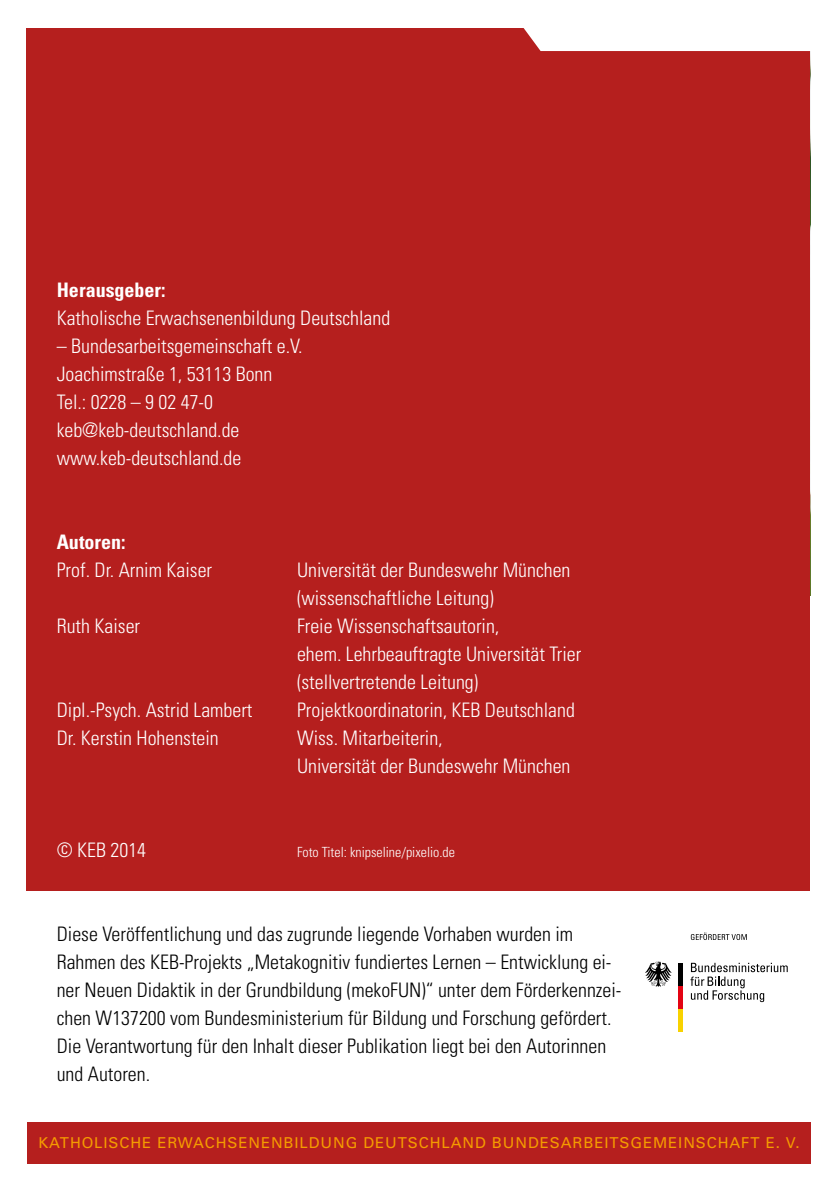
<style>
.page{position:relative;width:840px;height:1191px;background:#fff}
.page>*{position:absolute;margin:0;border:0;box-sizing:border-box;transform-origin:0 0}
.t1{font:300 condensed 20px/28px "Univers LT Std";color:#fff}
.t2{font:300 condensed 20px/28px "Univers LT Std";color:#000}
.t3{font:700 condensed 20px "Univers LT Std";color:#fff}
.t4{font:15px "Univers";letter-spacing:.06em;color:#f59c00}
.t5{font:300 condensed 14px "Univers LT Std";color:#fff}
</style>
<div class="page">
<div style="left:27px;top:1121px;width:782px;height:42px;background:#b51f1e"></div>
<div style="left:26px;top:28px;width:783px;height:862px;background:#b51f1e"></div>
<svg style="left:690px;top:962px;width:97px;height:40px"></svg>
<hr style="left:678px;top:1008px;width:4px;height:23px;background:#f8d200">
<hr style="left:678px;top:985px;width:4px;height:23px;background:#e30413">
<hr style="left:678px;top:963px;width:4px;height:23px;background:#000">
<svg style="left:645px;top:961px;width:26px;height:25px"></svg>
<svg style="left:690px;top:932px;width:56px;height:8px"></svg>
<div style="left:523px;top:28px;width:286px;height:23px;background:#fff"></div>
<p class="t3" style="left:57px;top:277px;width:110px">Herausgeber:</p>
<p class="t1" style="left:57px;top:304px;width:335px">Katholische Erwachsenenbildung Deutschland</p>
<p class="t1" style="left:57px;top:332px;width:247px">– Bundesarbeitsgemeinschaft e.V.<br>Joachimstraße 1, 53113 Bonn<br>Tel.: 0228 – 9 02 47-0 keb@keb-deutschland.de www.keb-deutschland.de</p>
<p class="t3" style="left:57px;top:529px;width:70px">Autoren:</p>
<p class="t1" style="left:57px;top:556px;width:157px">Prof. Dr. Arnim Kaiser</p>
<p class="t1" style="left:297px;top:556px;width:275px">Universität der Bundeswehr München (wissenschaftliche Leitung)</p>
<p class="t1" style="left:57px;top:612px;width:85px">Ruth Kaiser</p>
<p class="t1" style="left:297px;top:612px;width:285px">Freie Wissenschaftsautorin,<br>ehem. Lehrbeauftragte Universität Trier (stellvertretende Leitung)</p>
<p class="t1" style="left:57px;top:696px;width:197px">Dipl.-Psych. Astrid Lambert</p>
<p class="t1" style="left:297px;top:696px;width:279px">Projektkoordinatorin, KEB Deutschland</p>
<p class="t1" style="left:57px;top:724px;width:163px">Dr. Kerstin Hohenstein</p>
<p class="t1" style="left:297px;top:724px;width:275px">Wiss. Mitarbeiterin,<br>Universität der Bundeswehr München</p>
<p class="t1" style="left:57px;top:836px;width:91px">© KEB 2014</p>
<p class="t5" style="left:297px;top:843px;width:159px">Foto Titel: knipseline/pixelio.de</p>
<p class="t2" style="left:57px;top:920px;width:566px">Diese Veröffentlichung und das zugrunde liegende Vorhaben wurden im Rahmen des KEB-Projekts „Metakognitiv fundiertes Lernen – Entwicklung ei&shy;ner Neuen Didaktik in der Grundbildung (mekoFUN)“ unter dem Förderkennzei&shy;chen W137200 vom Bundesministerium für Bildung und Forschung gefördert.<br>Die Verantwortung für den Inhalt dieser Publikation liegt bei den Autorinnen und Autoren.</p>
<p class="t4" style="left:38px;top:1133px;width:762px">KATHOLISCHE ERWACHSENENBILDUNG DEUTSCHLAND BUNDESARBEITSGEMEINSCHAFT E. V.</p>
</div>
